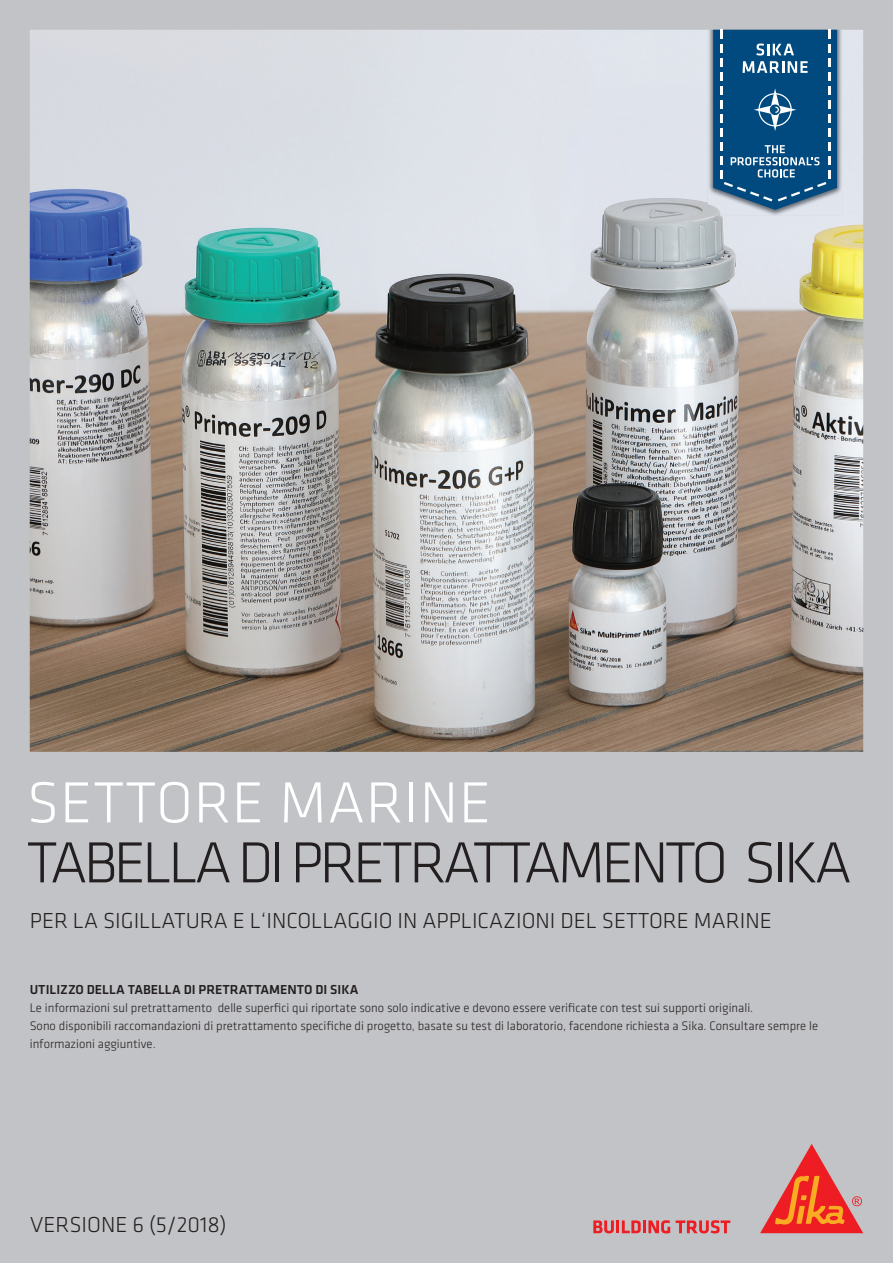
<style>
.page{position:relative;width:893px;height:1263px;background:#c2c3c6}
.page>*{position:absolute;margin:0;border:0;box-sizing:border-box;transform-origin:0 0}
.t1{font:300 60px "Klavika";letter-spacing:-.06em;color:#231f20}
.t2{font:300 60px "Klavika";letter-spacing:.015em;color:#fff}
.t3{font:300 22.5px "Klavika";color:#231f20}
.t4{font:500 13.5px "Klavika";color:#231f20}
.t5{font:300 12.75px/18px "Klavika";color:#231f20}
</style>
<div class="page">
<svg style="left:593px;top:1220px;width:77px;height:13px"></svg>
<svg style="left:676px;top:1220px;width:54px;height:13px"></svg>
<svg style="left:760px;top:1144px;width:103px;height:89px"></svg>
<img style="left:30px;top:30px;width:833px;height:722px">
<img style="left:708px;top:30px;width:134px;height:186px">
<svg style="left:713px;top:30px;width:124px;height:180px"></svg>
<h1 class="t2" style="left:27px;top:770px;width:466px">SETTORE MARINE</h1>
<h1 class="t1" style="left:27px;top:830px;width:827px">TABELLA DI PRETRATTAMENTO SIKA</h1>
<h2 class="t3" style="left:30px;top:908px;width:743px">PER LA SIGILLATURA E L‘INCOLLAGGIO IN APPLICAZIONI DEL SETTORE MARINE</h2>
<p class="t4" style="left:30px;top:980px;width:330px">UTILIZZO DELLA TABELLA DI PRETRATTAMENTO DI SIKA</p>
<p class="t5" style="left:30px;top:999px;width:790px">Le informazioni sul pretrattamento delle superfici qui riportate sono solo indicative e devono essere verificate con test sui supporti originali.<br>Sono disponibili raccomandazioni di pretrattamento specifiche di progetto, basate su test di laboratorio, facendone richiesta a Sika. Consultare sempre le informazioni aggiuntive.</p>
<h2 class="t3" style="left:30px;top:1213px;width:198px">VERSIONE 6 (5/2018)</h2>
</div>
